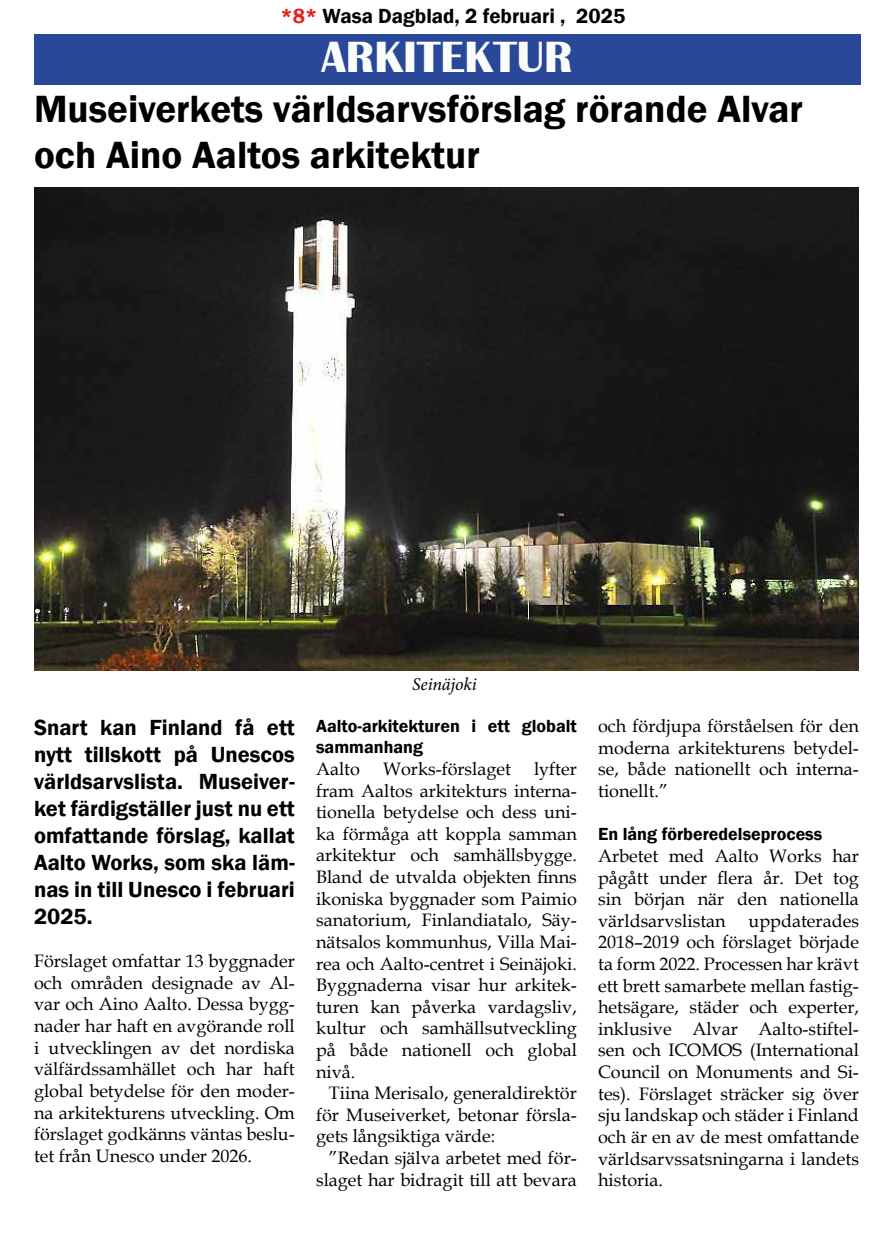
<style>
.page{position:relative;width:893px;height:1234px;background:#fff}
.page>*{position:absolute;margin:0;border:0;box-sizing:border-box;transform-origin:0 0}
.t1{font:700 45px "Britannic";color:#fbfdfc}
.t2{font:600 39px/46.8px "Franklin Gothic";color:#000}
.t3{font:600 22.5px/27px "Franklin Gothic";color:#000;text-align:justify}
.t4{font:600 21px "Franklin Gothic";color:#000}
.t5{font:18px/21.6px "Book Antiqua";color:#000;text-align:justify}
.t6{font:600 18px/21.6px "Franklin Gothic";color:#000}
.t7{font:italic 18px "Minion Pro";letter-spacing:-.01em;color:#000}
.s1{color:#e5231d}
</style>
<div class="page">
<div style="left:34px;top:34px;width:826px;height:51px;background:#2a4899"></div>
<img style="left:34px;top:188px;width:825px;height:482px">
<p class="t4" style="left:280px;top:3px;width:346px"><span class="s1">*8*</span> Wasa Dagblad, 2 februari , 2025</p>
<h1 class="t1" style="left:322px;top:32px;width:252px">ARKITEKTUR</h1>
<h2 class="t2" style="left:34px;top:86px;width:771px">Museiverkets världsarvsförslag rörande Alvar och Aino Aaltos arkitektur</h2>
<p class="t3" style="left:34px;top:714px;width:262px">Snart kan Finland få ett nytt tillskott på Unescos världsarvslista. Museiver&shy;ket färdigställer just nu ett omfattande förslag, kallat Aalto Works, som ska läm&shy;nas in till Unesco i februari 2025.</p>
<p class="t5" style="left:34px;top:949px;width:262px">Förslaget omfattar 13 byggnader och områden designade av Al&shy;var och Aino Aalto. Dessa bygg&shy;nader har haft en avgörande roll i utvecklingen av det nordiska välfärdssamhället och har haft global betydelse för den moder&shy;na arkitekturens utveckling. Om förslaget godkänns väntas beslu&shy;tet från Unesco under 2026.</p>
<p class="t7" style="left:412px;top:671px;width:66px">Seinäjoki</p>
<p class="t6" style="left:316px;top:715px;width:262px">Aalto-arkitekturen i ett globalt sammanhang</p>
<p class="t5" style="left:316px;top:757px;width:45px">Aalto</p>
<p class="t5" style="left:383px;top:757px;width:129px">Works-förslaget</p>
<p class="t5" style="left:316px;top:757px;width:262px;text-indent:218px">lyfter fram Aaltos arkitekturs interna&shy;tionella betydelse och dess uni&shy;ka förmåga att koppla samman arkitektur och samhällsbygge.<br>Bland de utvalda objekten finns ikoniska byggnader som Paimio sanatorium, Finlandiatalo, Säy&shy;nätsalos kommunhus, Villa Mai&shy;rea och Aalto-centret i Seinäjoki.<br>Byggnaderna visar hur arkitek&shy;turen kan påverka vardagsliv, kultur och samhällsutveckling på både nationell och global nivå.</p>
<p class="t5" style="left:316px;top:1081px;width:262px;text-indent:13px">Tiina Merisalo, generaldirektör för Museiverket, betonar försla&shy;gets långsiktiga värde:</p>
<p class="t5" style="left:316px;top:1146px;width:262px;text-align:right">”Redan själva arbetet med för&shy;slaget har bidragit till att bevara</p>
<p class="t5" style="left:598px;top:714px;width:262px">och fördjupa förståelsen för den moderna arkitekturens betydel&shy;se, både nationellt och interna&shy;tionellt.”</p>
<p class="t6" style="left:598px;top:823px;width:226px">En lång förberedelseprocess</p>
<p class="t5" style="left:598px;top:844px;width:262px">Arbetet med Aalto Works har pågått under flera år. Det tog sin början när den nationella världsarvslistan</p>
<p class="t5" style="left:598px;top:909px;width:262px;text-indent:150px">uppdaterades 2018–2019 och förslaget började ta form 2022. Processen har krävt ett brett samarbete mellan fastig&shy;hetsägare, städer och experter, inklusive Alvar Aalto-stiftel&shy;sen och ICOMOS (International Council on Monuments and Si&shy;tes). Förslaget sträcker sig över sju landskap och städer i Finland och är en av de mest omfattande världsarvssatsningarna i landets historia.</p>
</div>
